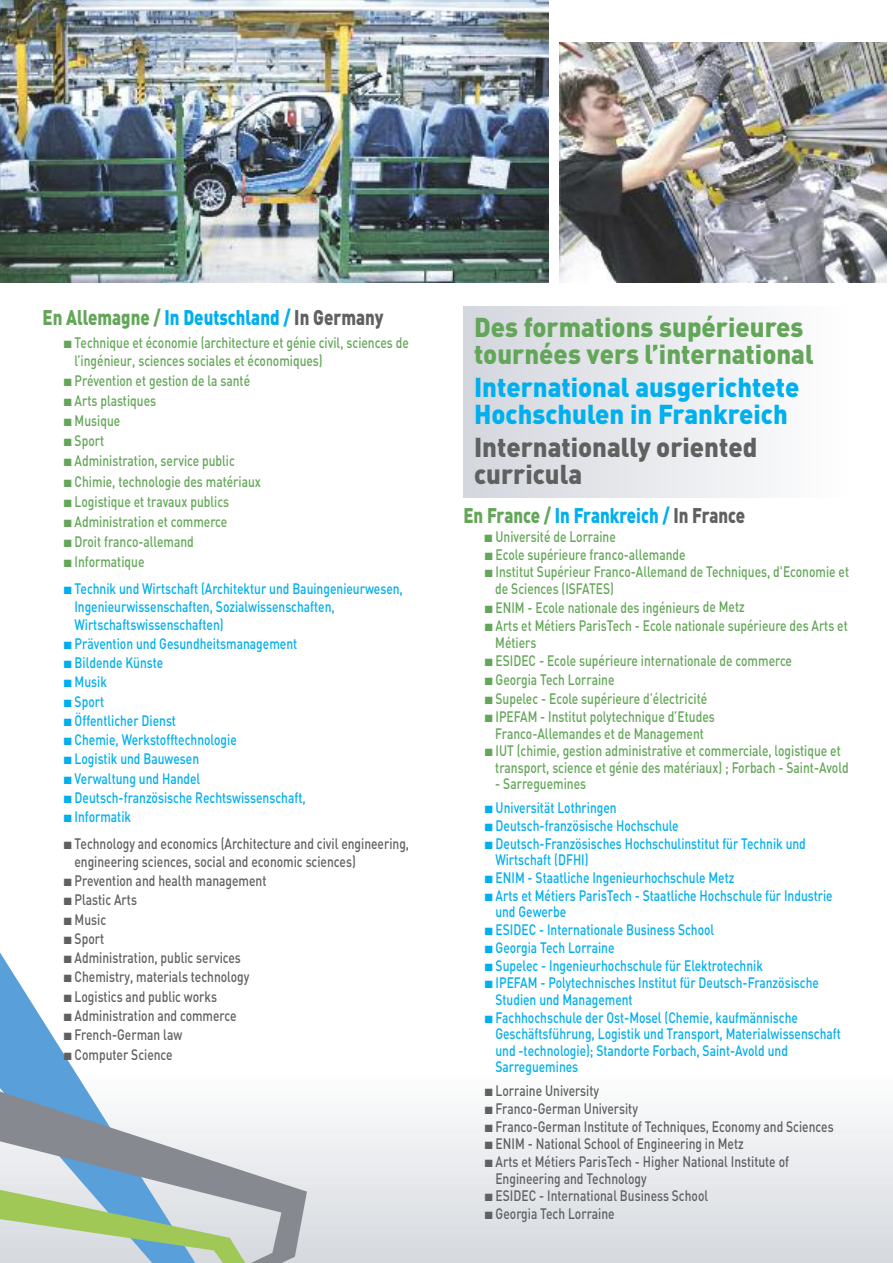
<style>
.page{position:relative;width:893px;height:1263px;background:#fff}
.page>*{position:absolute;margin:0;border:0;box-sizing:border-box;transform-origin:0 0}
.t1{font:900 27px/27px "DIN";color:#64a659;scale:.95 1}
.t2{font:900 27px/27px "DIN";color:#00afed;scale:.95 1}
.t3{font:900 27px/27px "DIN";color:#606061;scale:.95 1}
.t4{font:900 21px "DIN";color:#00afed;scale:.8 1}
.t5{font:500 15px/16.5px "DIN";color:#00afed;scale:.8 1}
.t6{font:500 15px/16.5px "DIN";color:#64a659;scale:.8 1}
.t7{font:500 15px/16.5px "DIN";color:#606061;scale:.8 1}
.s1{color:#64a659}
.s2{color:#606061}
</style>
<div class="page">
<div style="left:463px;top:306px;width:387px;height:191px;background:linear-gradient(to right,#d3d6dd,#fefeff)"></div>
<svg style="left:0;top:952px;width:80px;height:127px"></svg>
<svg style="left:0;top:1079px;width:307px;height:184px"></svg>
<img style="left:0;top:0;width:549px;height:283px">
<img style="left:560px;top:43px;width:326px;height:240px">
<h2 class="t4" style="left:43px;top:305px;width:428px"><span class="s1">En Allemagne /</span> In Deutschland / <span class="s2">In Germany</span></h2>
<p class="t6" style="left:74px;top:334px;width:420px;line-height:18px;text-indent:-11px">■ Technique et économie (architecture et génie civil, sciences de l’ingénieur, sciences sociales et économiques)</p>
<p class="t6" style="left:64px;top:372px;width:234px">■ Prévention et gestion de la santé</p>
<p class="t6" style="left:64px;top:393px;width:117px">■ Arts plastiques</p>
<p class="t6" style="left:64px;top:413px;width:72px">■ Musique</p>
<p class="t6" style="left:64px;top:433px;width:52px">■ Sport</p>
<p class="t6" style="left:64px;top:453px;width:215px">■ Administration, service public</p>
<p class="t6" style="left:64px;top:473px;width:248px">■ Chimie, technologie des matériaux</p>
<p class="t6" style="left:64px;top:493px;width:208px">■ Logistique et travaux publics</p>
<p class="t6" style="left:64px;top:513px;width:206px">■ Administration et commerce</p>
<p class="t6" style="left:64px;top:533px;width:164px">■ Droit franco-allemand</p>
<p class="t6" style="left:64px;top:554px;width:102px">■ Informatique</p>
<p class="t5" style="left:74px;top:579px;width:412px;line-height:18px;text-indent:-11px">■ Technik und Wirtschaft (Architektur und Bauingenieurwesen,<br>Ingenieurwissenschaften, Sozialwissenschaften,<br>Wirtschaftswissenschaften)</p>
<p class="t5" style="left:64px;top:635px;width:293px">■ Prävention und Gesundheitsmanagement</p>
<p class="t5" style="left:64px;top:655px;width:126px">■ Bildende Künste</p>
<p class="t5" style="left:64px;top:674px;width:55px">■ Musik</p>
<p class="t5" style="left:64px;top:693px;width:52px">■ Sport</p>
<p class="t5" style="left:64px;top:712px;width:142px">■ Öffentlicher Dienst</p>
<p class="t5" style="left:64px;top:732px;width:218px">■ Chemie, Werkstofftechnologie</p>
<p class="t5" style="left:64px;top:751px;width:171px">■ Logistik und Bauwesen</p>
<p class="t5" style="left:64px;top:770px;width:172px">■ Verwaltung und Handel</p>
<p class="t5" style="left:64px;top:789px;width:304px">■ Deutsch-französische Rechtswissenschaft,</p>
<p class="t5" style="left:64px;top:809px;width:86px">■ Informatik</p>
<p class="t7" style="left:74px;top:834px;width:420px;line-height:18px;text-indent:-11px">■ Technology and economics (Architecture and civil engineering, engineering sciences, social and economic sciences)</p>
<p class="t7" style="left:64px;top:873px;width:255px">■ Prevention and health management</p>
<p class="t7" style="left:64px;top:892px;width:93px">■ Plastic Arts</p>
<p class="t7" style="left:64px;top:911px;width:55px">■ Music</p>
<p class="t7" style="left:64px;top:930px;width:52px">■ Sport</p>
<p class="t7" style="left:64px;top:950px;width:223px">■ Administration, public services</p>
<p class="t7" style="left:64px;top:969px;width:234px">■ Chemistry, materials technology</p>
<p class="t7" style="left:64px;top:988px;width:193px">■ Logistics and public works</p>
<p class="t7" style="left:64px;top:1007px;width:218px">■ Administration and commerce</p>
<p class="t7" style="left:64px;top:1027px;width:150px">■ French-German law</p>
<p class="t7" style="left:64px;top:1046px;width:138px">■ Computer Science</p>
<h1 class="t1" style="left:474px;top:314px;width:359px">Des formations supérieures tournées vers l’international</h1>
<h1 class="t2" style="left:474px;top:374px;width:344px">International ausgerichtete<br>Hochschulen in Frankreich</h1>
<h1 class="t3" style="left:474px;top:435px;width:300px">Internationally oriented curricula</h1>
<h2 class="t4" style="left:463px;top:504px;width:354px"><span class="s1">En France /</span> In Frankreich / <span class="s2">In France</span></h2>
<p class="t6" style="left:485px;top:528px;width:166px">■ Université de Lorraine</p>
<p class="t6" style="left:485px;top:546px;width:253px">■ Ecole supérieure franco-allemande</p>
<p class="t6" style="left:495px;top:564px;width:444px;text-indent:-11px">■ Institut Supérieur Franco-Allemand de Techniques, d'Economie et de Sciences (ISFATES)</p>
<p class="t6" style="left:485px;top:599px;width:327px">■ ENIM - Ecole nationale des ingénieurs de Metz</p>
<p class="t6" style="left:495px;top:618px;width:442px;text-indent:-11px">■ Arts et Métiers ParisTech - Ecole nationale supérieure des Arts et<br>Métiers</p>
<p class="t6" style="left:485px;top:653px;width:386px">■ ESIDEC - Ecole supérieure internationale de commerce</p>
<p class="t6" style="left:485px;top:671px;width:164px">■ Georgia Tech Lorraine</p>
<p class="t6" style="left:485px;top:690px;width:280px">■ Supelec - Ecole supérieure d’électricité</p>
<p class="t6" style="left:485px;top:709px;width:289px;text-align:center">■ IPEFAM - Institut polytechnique d’Etudes<br>Franco-Allemandes et de Management</p>
<p class="t6" style="left:495px;top:743px;width:443px;text-indent:-11px">■ IUT (chimie, gestion administrative et commerciale, logistique et transport, science et génie des matériaux) ; Forbach - Saint-Avold</p>
<p class="t6" style="left:495px;top:776px;width:115px">- Sarreguemines</p>
<p class="t5" style="left:485px;top:800px;width:167px">■ Universität Lothringen</p>
<p class="t5" style="left:485px;top:817px;width:244px">■ Deutsch-französische Hochschule</p>
<p class="t5" style="left:495px;top:835px;width:390px;text-indent:-11px">■ Deutsch-Französisches Hochschulinstitut für Technik und<br>Wirtschaft (DFHI)</p>
<p class="t5" style="left:485px;top:870px;width:314px">■ ENIM - Staatliche Ingenieurhochschule Metz</p>
<p class="t5" style="left:495px;top:887px;width:423px;text-indent:-11px">■ Arts et Métiers ParisTech - Staatliche Hochschule für Industrie und Gewerbe</p>
<p class="t5" style="left:485px;top:922px;width:288px">■ ESIDEC - Internationale Business School</p>
<p class="t5" style="left:485px;top:939px;width:164px">■ Georgia Tech Lorraine</p>
<p class="t5" style="left:485px;top:957px;width:349px">■ Supelec - Ingenieurhochschule für Elektrotechnik</p>
<p class="t5" style="left:495px;top:975px;width:406px;text-indent:-11px">■ IPEFAM - Polytechnisches Institut für Deutsch-Französische<br>Studien und Management</p>
<p class="t5" style="left:495px;top:1009px;width:433px;text-indent:-11px">■ Fachhochschule der Ost-Mosel (Chemie, kaufmännische Geschäftsführung, Logistik und Transport, Materialwissenschaft und -technologie); Standorte Forbach, Saint-Avold und Sarreguemines</p>
<p class="t7" style="left:485px;top:1082px;width:145px">■ Lorraine University</p>
<p class="t7" style="left:485px;top:1100px;width:193px">■ Franco-German University</p>
<p class="t7" style="left:485px;top:1118px;width:438px">■ Franco-German Institute of Techniques, Economy and Sciences</p>
<p class="t7" style="left:485px;top:1136px;width:325px">■ ENIM - National School of Engineering in Metz</p>
<p class="t7" style="left:495px;top:1154px;width:369px;text-indent:-11px">■ Arts et Métiers ParisTech - Higher National Institute of<br>Engineering and Technology</p>
<p class="t7" style="left:485px;top:1188px;width:281px">■ ESIDEC - International Business School</p>
<p class="t7" style="left:485px;top:1206px;width:164px">■ Georgia Tech Lorraine</p>
</div>
